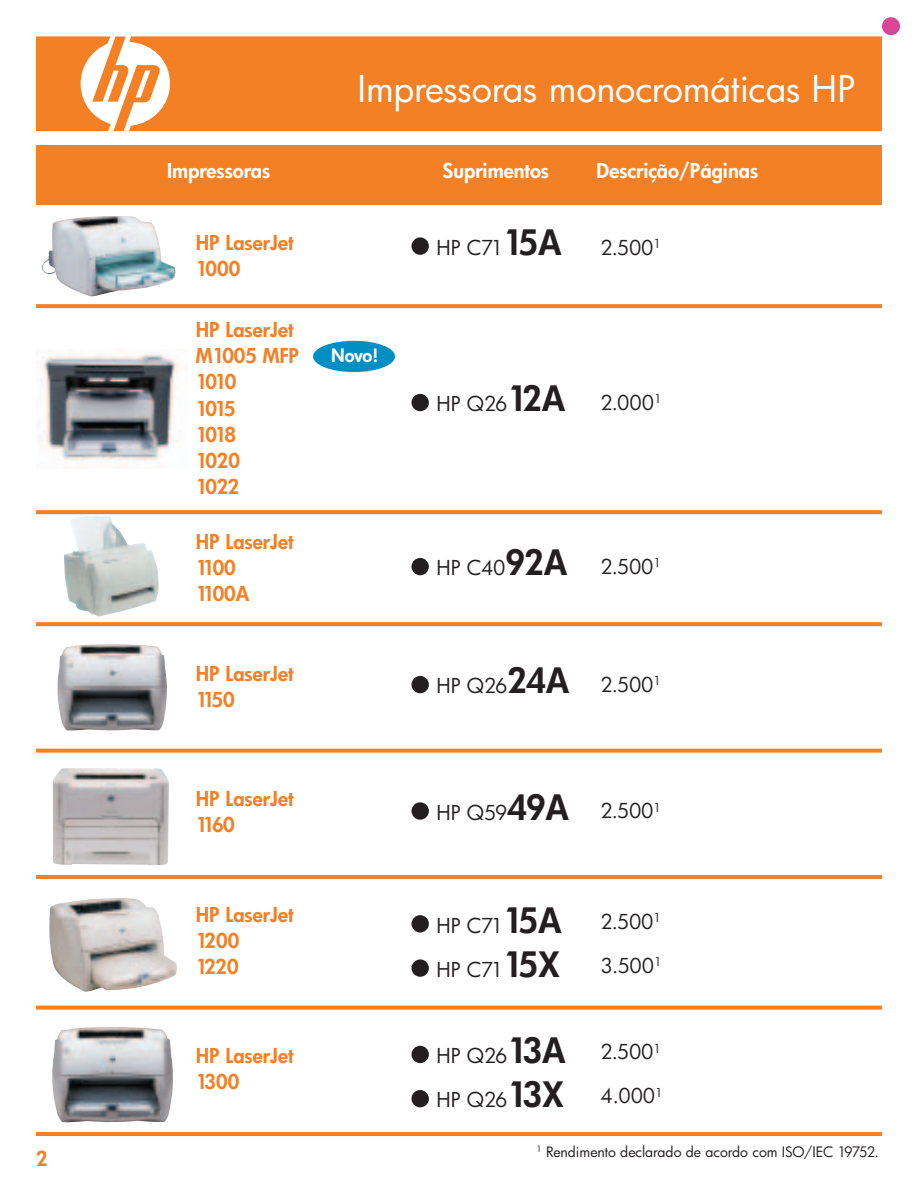
<style>
.page{position:relative;width:918px;height:1188px;background:#fff}
.page>*{position:absolute;margin:0;border:0;box-sizing:border-box;transform-origin:0 0}
.t1{font:36px "Futura Bk";letter-spacing:-.005em;color:#fff}
.t2{font:20px "Futura Bk";color:#231f20}
.t3{font:20px/26px "Futura Hv";color:#f48026}
.t4{font:20px "Futura Hv";color:#fff}
.t5{font:20px/26px "Futura Hv";letter-spacing:-.02em;color:#f48026}
.t6{font:18px "Futura Hv";color:#fff}
.t7{font:14px "Futura Bk";letter-spacing:-.005em;color:#231f20}
.s1{font-family:"Futura Hv";font-size:34px}
</style>
<div class="page">
<div style="left:882px;top:17px;width:18px;height:18px;background:#da4599;border-radius:50%"></div>
<div style="left:36px;top:36px;width:846px;height:95px;background:#f48026"></div>
<div style="left:36px;top:146px;width:366px;height:59px;background:#f48026"></div>
<div style="left:402px;top:146px;width:189px;height:59px;background:#f48026"></div>
<div style="left:591px;top:146px;width:291px;height:59px;background:#f48026"></div>
<div style="left:412px;top:237px;width:17px;height:18px;background:#231f20;border-radius:50%"></div>
<div style="left:412px;top:394px;width:17px;height:17px;background:#231f20;border-radius:50%"></div>
<div style="left:412px;top:558px;width:17px;height:17px;background:#231f20;border-radius:50%"></div>
<div style="left:412px;top:676px;width:17px;height:17px;background:#231f20;border-radius:50%"></div>
<div style="left:412px;top:802px;width:17px;height:18px;background:#231f20;border-radius:50%"></div>
<div style="left:412px;top:959px;width:17px;height:18px;background:#231f20;border-radius:50%"></div>
<div style="left:412px;top:915px;width:17px;height:18px;background:#231f20;border-radius:50%"></div>
<div style="left:412px;top:1090px;width:17px;height:17px;background:#231f20;border-radius:50%"></div>
<div style="left:412px;top:1046px;width:17px;height:17px;background:#231f20;border-radius:50%"></div>
<hr style="left:36px;top:145px;width:846px;height:1px;background:#f48026">
<svg style="left:36px;top:304px;width:846px;height:4px;background:#f4842e"></svg>
<svg style="left:36px;top:510px;width:846px;height:4px;background:#f48631"></svg>
<svg style="left:36px;top:622px;width:846px;height:4px;background:#f48631"></svg>
<svg style="left:36px;top:749px;width:846px;height:4px;background:#f58c3a"></svg>
<hr style="left:36px;top:875px;width:846px;height:4px;background:#f48026">
<svg style="left:36px;top:1006px;width:846px;height:4px;background:#f58b3a"></svg>
<hr style="left:36px;top:1132px;width:846px;height:4px;background:#f48026">
<img style="left:42px;top:216px;width:133px;height:80px">
<img style="left:36px;top:351px;width:152px;height:117px">
<img style="left:64px;top:516px;width:95px;height:101px">
<img style="left:57px;top:644px;width:110px;height:87px">
<img style="left:53px;top:768px;width:116px;height:97px">
<img style="left:49px;top:898px;width:128px;height:94px">
<img style="left:52px;top:1027px;width:121px;height:96px">
<div style="left:313px;top:341px;width:82px;height:31px;background:#008fc5;border-radius:50%"></div>
<p class="t3" style="left:36px;top:1148px;width:13px">2</p>
<h1 class="t1" style="left:358px;top:75px;width:499px">Impressoras monocromáticas HP</h1>
<p class="t4" style="left:167px;top:162px;width:105px">Impressoras</p>
<p class="t4" style="left:443px;top:162px;width:108px">Suprimentos</p>
<p class="t4" style="left:597px;top:162px;width:163px">Descrição/Páginas</p>
<p class="t3" style="left:196px;top:231px;width:99px">HP LaserJet<br>1000</p>
<p class="t5" style="left:196px;top:319px;width:105px">HP LaserJet<br>M1005 MFP<br>1010<br>1015<br>1018<br>1020<br>1022</p>
<p class="t3" style="left:196px;top:530px;width:99px">HP LaserJet<br>1100<br>1100A</p>
<p class="t3" style="left:196px;top:663px;width:99px">HP LaserJet<br>1150</p>
<p class="t3" style="left:196px;top:787px;width:99px">HP LaserJet<br>1160</p>
<p class="t3" style="left:196px;top:903px;width:99px">HP LaserJet<br>1200<br>1220</p>
<p class="t3" style="left:196px;top:1045px;width:99px">HP LaserJet<br>1300</p>
<p class="t6" style="left:331px;top:347px;width:49px">Novo!</p>
<p class="t2" style="left:436px;top:240px;width:226px">HP C71<span class="s1">15A</span> 2.500<sup>1</sup></p>
<p class="t2" style="left:436px;top:395px;width:227px">HP Q26<span class="s1">12A</span> 2.000<sup>1</sup></p>
<p class="t2" style="left:436px;top:559px;width:226px">HP C40<span class="s1">92A</span> 2.500<sup>1</sup></p>
<p class="t2" style="left:436px;top:677px;width:226px">HP Q26<span class="s1">24A</span> 2.500<sup>1</sup></p>
<p class="t2" style="left:436px;top:804px;width:226px">HP Q59<span class="s1">49A</span> 2.500<sup>1</sup></p>
<p class="t2" style="left:436px;top:917px;width:127px">HP C71<span class="s1">15A</span></p>
<p class="t2" style="left:436px;top:962px;width:125px">HP C71<span class="s1">15X</span></p>
<p class="t2" style="left:436px;top:1048px;width:130px">HP Q26<span class="s1">13A</span></p>
<p class="t2" style="left:436px;top:1092px;width:129px">HP Q26<span class="s1">13X</span></p>
<p class="t2" style="left:601px;top:913px;width:62px">2.500<sup>1</sup></p>
<p class="t2" style="left:601px;top:957px;width:62px">3.500<sup>1</sup></p>
<p class="t2" style="left:601px;top:1044px;width:62px">2.500<sup>1</sup></p>
<p class="t2" style="left:601px;top:1088px;width:64px">4.000<sup>1</sup></p>
<p class="t7" style="left:537px;top:1146px;width:344px"><sup>1</sup> Rendimento declarado de acordo com ISO/IEC 19752.</p>
</div>
